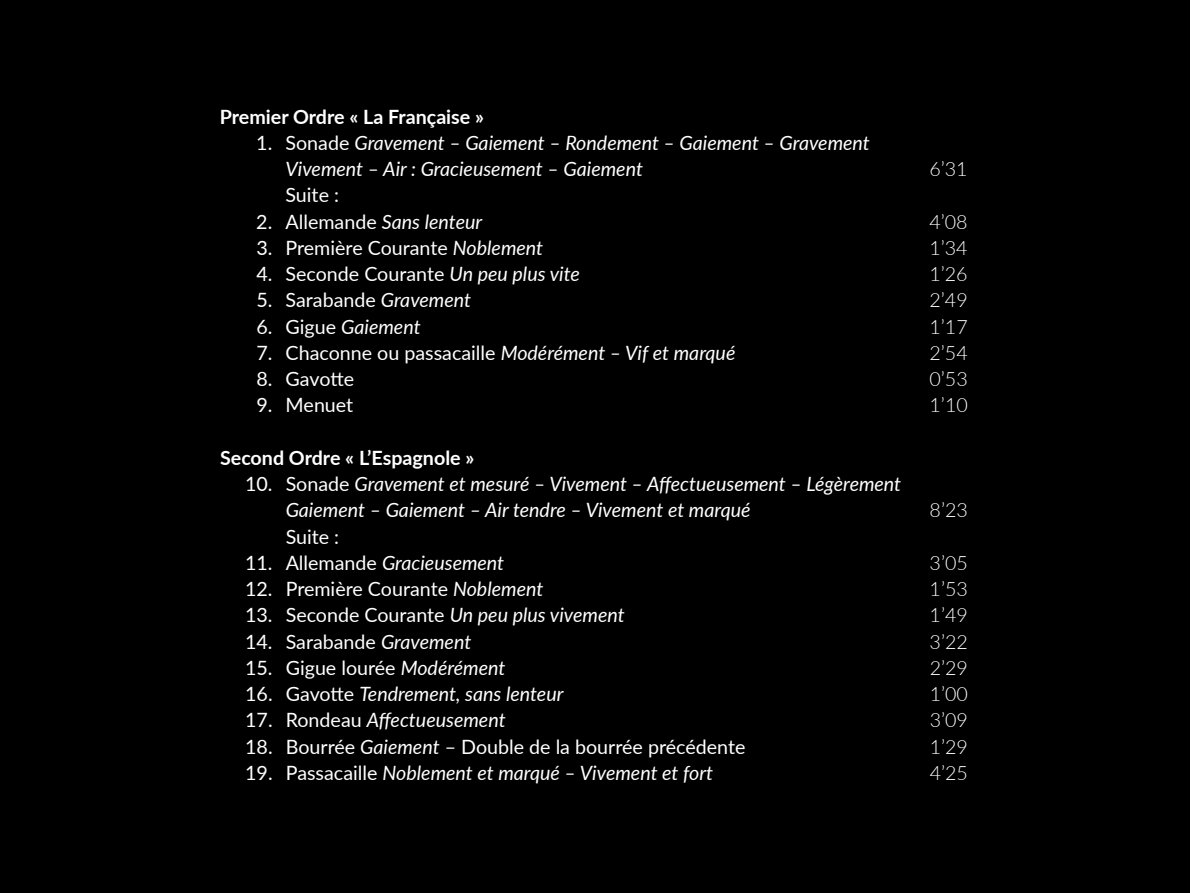
<style>
.page{position:relative;width:1191px;height:893px;background:#fff}
.page>*{position:absolute;margin:0;border:0;box-sizing:border-box;transform-origin:0 0}
.t1{font:italic 19.65px/26.2px "Lato";color:#fff}
.t2{font:19.65px "Lato";color:#fff}
.t3{font:300 19.65px "Lato";color:#fff}
.t4{font:700 19.65px "Lato";color:#fff}
.s1{font-style:normal}
.s2{font-style:italic}
</style>
<div class="page">
<div style="left:0;top:0;width:1190px;height:892px;background:#000"></div>
<p class="t4" style="left:220px;top:102px;width:266px">Premier Ordre « La Française »</p>
<p class="t1" style="left:286px;top:129px;width:586px;text-indent:-29px"><span class="s1">1. Sonade</span> Gravement – Gaiement – Rondement – Gaiement – Gravement<br>Vivement – Air : Gracieusement – Gaiement</p>
<p class="t3" style="left:929px;top:155px;width:40px">6’31</p>
<p class="t2" style="left:285px;top:181px;width:55px">Suite :</p>
<p class="t2" style="left:256px;top:207px;width:227px">2. Allemande <span class="s2">Sans lenteur</span></p>
<p class="t3" style="left:929px;top:208px;width:40px">4’08</p>
<p class="t2" style="left:256px;top:234px;width:288px">3. Première Courante <span class="s2">Noblement</span></p>
<p class="t3" style="left:929px;top:234px;width:40px">1’34</p>
<p class="t2" style="left:256px;top:260px;width:325px">4. Seconde Courante <span class="s2">Un peu plus vite</span></p>
<p class="t3" style="left:929px;top:260px;width:40px">1’26</p>
<p class="t2" style="left:256px;top:286px;width:216px">5. Sarabande <span class="s2">Gravement</span></p>
<p class="t3" style="left:929px;top:287px;width:40px">2’49</p>
<p class="t1" style="left:256px;top:312px;width:166px"><span class="s1">6. Gigue</span> Gaiement</p>
<p class="t3" style="left:930px;top:313px;width:40px">1’17</p>
<p class="t2" style="left:256px;top:339px;width:481px">7. Chaconne ou passacaille <span class="s2">Modérément – Vif et marqué</span></p>
<p class="t3" style="left:930px;top:339px;width:40px">2’54</p>
<p class="t2" style="left:256px;top:365px;width:99px">8. Gavotte</p>
<p class="t3" style="left:930px;top:365px;width:40px">0’53</p>
<p class="t2" style="left:256px;top:391px;width:98px">9. Menuet</p>
<p class="t3" style="left:930px;top:391px;width:40px">1’10</p>
<p class="t4" style="left:220px;top:443px;width:256px">Second Ordre « L’Espagnole »</p>
<p class="t1" style="left:286px;top:470px;width:617px;text-indent:-41px"><span class="s1">10. Sonade</span> Gravement et mesuré – Vivement – Affectueusement – Légèrement<br>Gaiement – Gaiement – Air tendre – Vivement et marqué</p>
<p class="t3" style="left:930px;top:496px;width:40px">8’23</p>
<p class="t2" style="left:286px;top:522px;width:55px">Suite :</p>
<p class="t1" style="left:245px;top:549px;width:261px"><span class="s1">11. Allemande</span> Gracieusement</p>
<p class="t3" style="left:930px;top:549px;width:40px">3’05</p>
<p class="t2" style="left:245px;top:575px;width:300px">12. Première Courante <span class="s2">Noblement</span></p>
<p class="t3" style="left:930px;top:575px;width:40px">1’53</p>
<p class="t2" style="left:245px;top:601px;width:381px">13. Seconde Courante <span class="s2">Un peu plus vivement</span></p>
<p class="t3" style="left:930px;top:601px;width:40px">1’49</p>
<p class="t2" style="left:245px;top:627px;width:228px">14. Sarabande <span class="s2">Gravement</span></p>
<p class="t3" style="left:930px;top:628px;width:40px">3’22</p>
<p class="t2" style="left:245px;top:653px;width:262px">15. Gigue lourée <span class="s2">Modérément</span></p>
<p class="t3" style="left:930px;top:654px;width:40px">2’29</p>
<p class="t1" style="left:245px;top:680px;width:320px"><span class="s1">16. Gavotte</span> Tendrement, sans lenteur</p>
<p class="t3" style="left:930px;top:680px;width:40px">1’00</p>
<p class="t1" style="left:245px;top:706px;width:262px"><span class="s1">17. Rondeau</span> Affectueusement</p>
<p class="t3" style="left:930px;top:706px;width:40px">3’09</p>
<p class="t2" style="left:245px;top:732px;width:502px">18. Bourrée <span class="s2">Gaiement</span> – Double de la bourrée précédente</p>
<p class="t3" style="left:930px;top:733px;width:40px">1’29</p>
<p class="t1" style="left:245px;top:758px;width:469px"><span class="s1">19. Passacaille</span> Noblement et marqué – Vivement et fort</p>
<p class="t3" style="left:930px;top:759px;width:40px">4’25</p>
</div>
